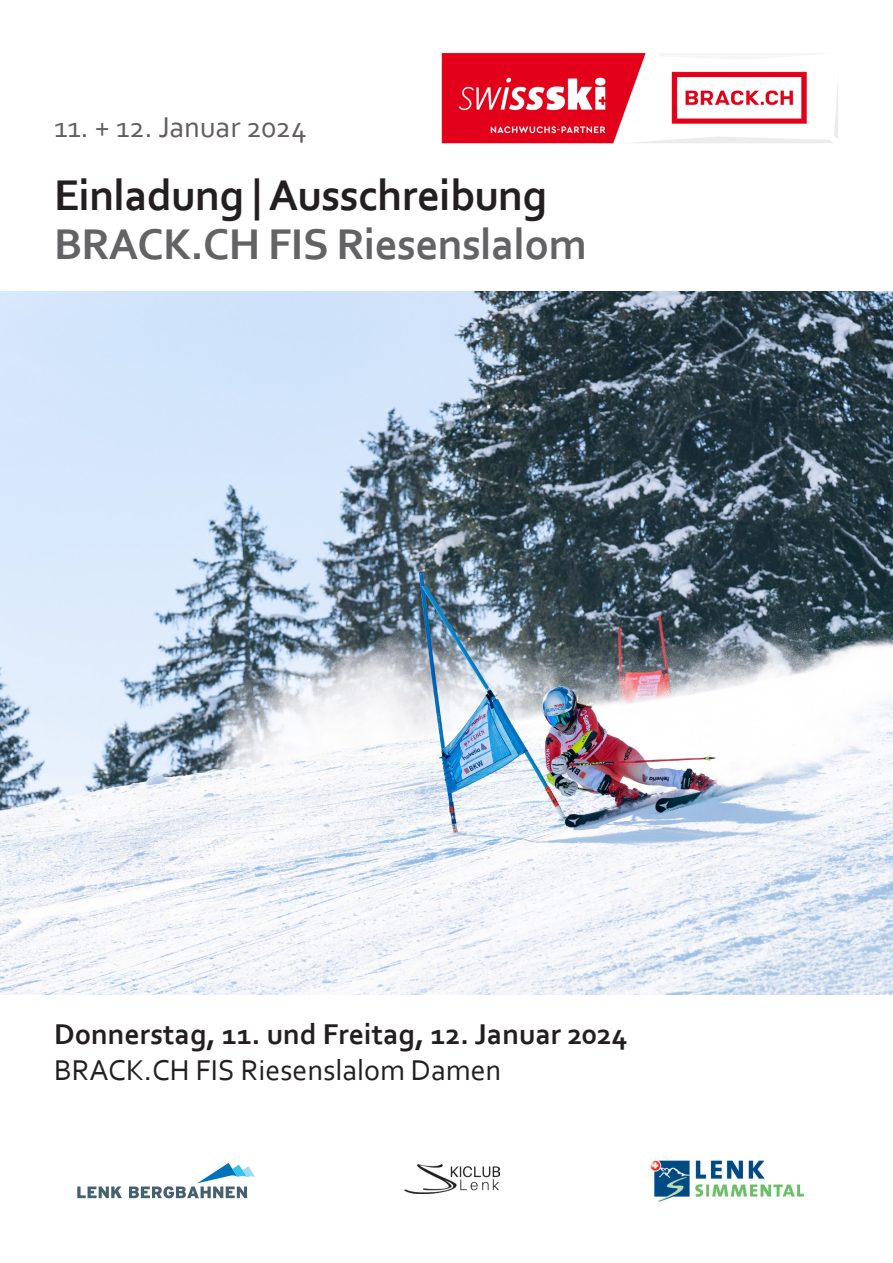
<style>
.page{position:relative;width:893px;height:1263px;background:#fff}
.page>*{position:absolute;margin:0;border:0;box-sizing:border-box;transform-origin:0 0}
.t1{font:700 45px/49.5px "Corbel";letter-spacing:-.015em;color:#231f20}
.t2{font:700 30px "Corbel";color:#231f20}
.t3{font:30px "Corbel";color:#231f20}
.t4{font:30px "Corbel";color:#615c5d}
.s1{color:#636366}
</style>
<div class="page">
<img style="left:0;top:291px;width:893px;height:703px">
<img style="left:650px;top:1160px;width:154px;height:42px">
<img style="left:405px;top:1164px;width:94px;height:29px">
<svg style="left:77px;top:1186px;width:45px;height:12px"></svg>
<svg style="left:129px;top:1163px;width:127px;height:35px"></svg>
<img style="left:441px;top:52px;width:397px;height:92px">
<p class="t4" style="left:54px;top:108px;width:254px">11. + 12. Januar 2024</p>
<p class="t1" style="left:54px;top:169px;width:535px">Einladung | Ausschreibung<br><span class="s1">BRACK.CH FIS Riesenslalom</span></p>
<p class="t2" style="left:54px;top:1015px;width:575px">Donnerstag, 11. und Freitag, 12. Januar 2024</p>
<p class="t3" style="left:54px;top:1051px;width:449px">BRACK.CH FIS Riesenslalom Damen</p>
</div>
